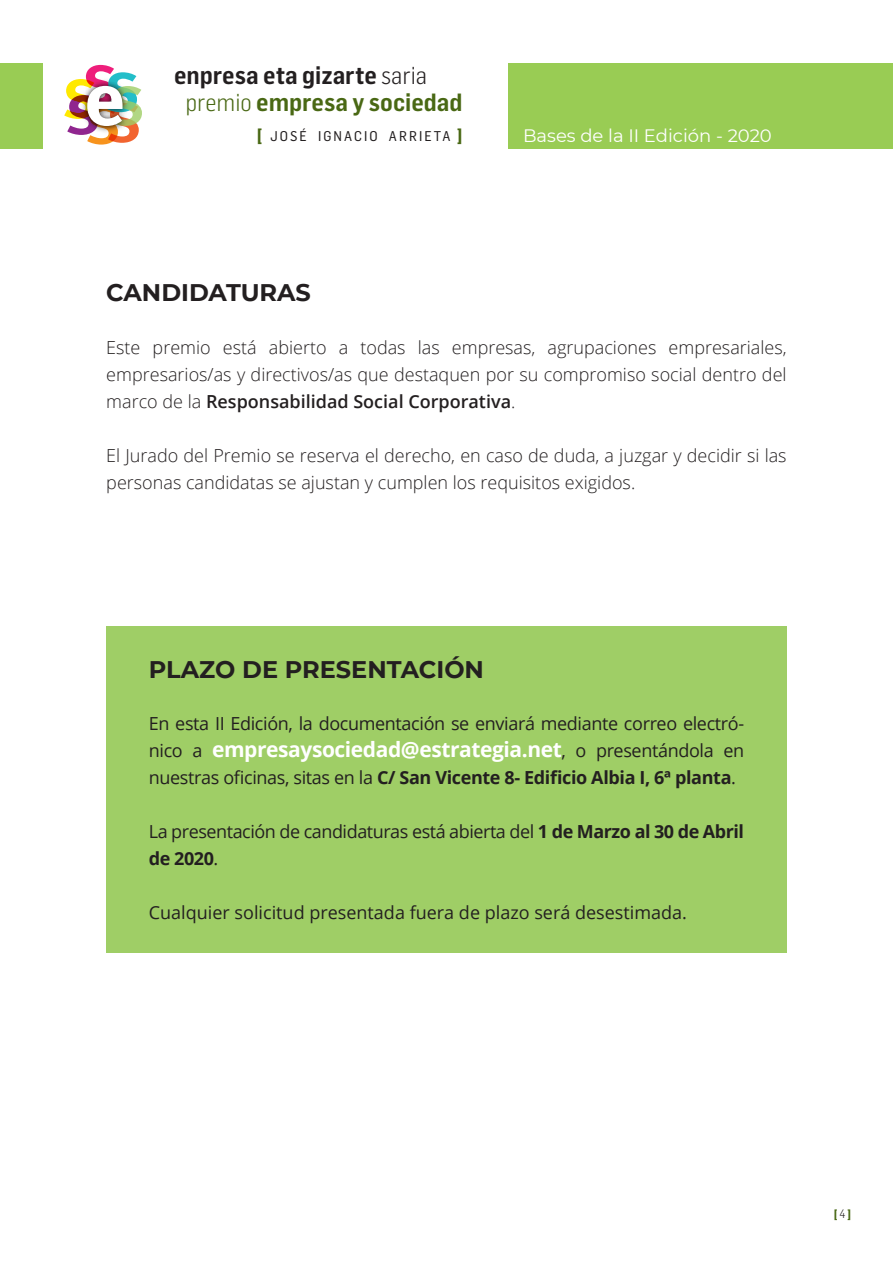
<style>
.page{position:relative;width:893px;height:1263px;background:#fff}
.page>*{position:absolute;margin:0;border:0;box-sizing:border-box;transform-origin:0 0}
.t1{font:600 24.45px "Flama Semicondensed";color:#496814}
.t2{font:600 24.45px "Flama Semicondensed";color:#231f20}
.Estilo_de_párrafo_2{font:700 24px "Montserrat";color:#231f20}
.Estilo_de_párrafo_1{font:700 21px "Open Sans";letter-spacing:-.02em;color:#fff}
.Estilo_de_párrafo_1-2{font:300 18px/27px "Open Sans";color:#231f20;text-align:justify}
.Estilo_de_párrafo_1-3{font:18px/27px "Open Sans";letter-spacing:-.02em;color:#231f20}
.Estilo_de_párrafo_1-4{font:700 18px "Open Sans";letter-spacing:-.02em;color:#231f20}
.Estilo_de_párrafo_1-5{font:18px "Open Sans";color:#231f20}
.t3{font:18px "Montserrat";color:#fff}
.t4{font:13.8px "Flama Semicondensed Basic";letter-spacing:.15em;color:#231f20}
.t5{font:800 12px "Flama Semicondensed";color:#496814}
.s1{font-weight:300}
.s2{font-family:"Flama Semicondensed";font-weight:800;font-size:17.55px;color:#496814}
.s3{font-weight:600}
.s4{font-weight:400;font-size:18px;color:#231f20}
.s5{font-weight:400}
.s6{font-weight:700}
.s7{font-weight:300;color:#231f20}
</style>
<div class="page">
<img style="left:64px;top:65px;width:78px;height:80px">
<div style="left:508px;top:63px;width:385px;height:85px;background:#99cc54"></div>
<div style="left:0;top:63px;width:43px;height:85px;background:#99cc54"></div>
<div style="left:106px;top:626px;width:681px;height:326px;background:#9fce66"></div>
<h1 class="t2" style="left:174px;top:60px;width:254px">enpresa eta gizarte <span class="s1">saria</span></h1>
<p class="t4" style="left:257px;top:127px;width:207px"><span class="s2">[</span> JOSÉ IGNACIO ARRIETA <span class="s2">]</span></p>
<h1 class="t1" style="left:186px;top:86px;width:279px"><span class="s1">premio</span> empresa y sociedad</h1>
<p class="t3" style="left:523px;top:123px;width:250px">Bases de la II Edición - 2020</p>
<p class="Estilo_de_párrafo_2" style="left:106px;top:275px;width:206px">CANDIDATURAS</p>
<p class="Estilo_de_párrafo_1-2" style="left:106px;top:333px;width:682px">Este premio está abierto a todas las empresas, agrupaciones empresariales, empresarios/as y directivos/as que destaquen por su compromiso social dentro del marco de la <span class="s3">Responsabilidad Social Corporativa</span>.</p>
<p class="Estilo_de_párrafo_1-2" style="left:106px;top:441px;width:682px">El Jurado del Premio se reserva el derecho, en caso de duda, a juzgar y decidir si las personas candidatas se ajustan y cumplen los requisitos exigidos.</p>
<p class="Estilo_de_párrafo_2" style="left:149px;top:652px;width:337px">PLAZO DE PRESENTACIÓN</p>
<p class="Estilo_de_párrafo_1-3" style="left:149px;top:710px;width:597px">En esta II Edición, la documentación se enviará mediante correo electró-</p>
<p class="Estilo_de_párrafo_1" style="left:149px;top:735px;width:597px"><span class="s4">nico a</span> empresaysociedad@estrategia.net<span class="s4">, o presentándola en</span></p>
<p class="Estilo_de_párrafo_1-4" style="left:149px;top:765px;width:589px"><span class="s5">nuestras oficinas, sitas en la</span> C/ San Vicente 8- Edificio Albia I, 6ª planta<span class="s5">.</span></p>
<p class="Estilo_de_párrafo_1-3" style="left:149px;top:818px;width:597px">La presentación de candidaturas está abierta del <span class="s6">1 de Marzo al 30 de Abril de 2020</span>.</p>
<p class="Estilo_de_párrafo_1-5" style="left:149px;top:900px;width:540px">Cualquier solicitud presentada fuera de plazo será desestimada.</p>
<p class="t5" style="left:834px;top:1206px;width:19px">[<span class="s7">4</span>]</p>
</div>
